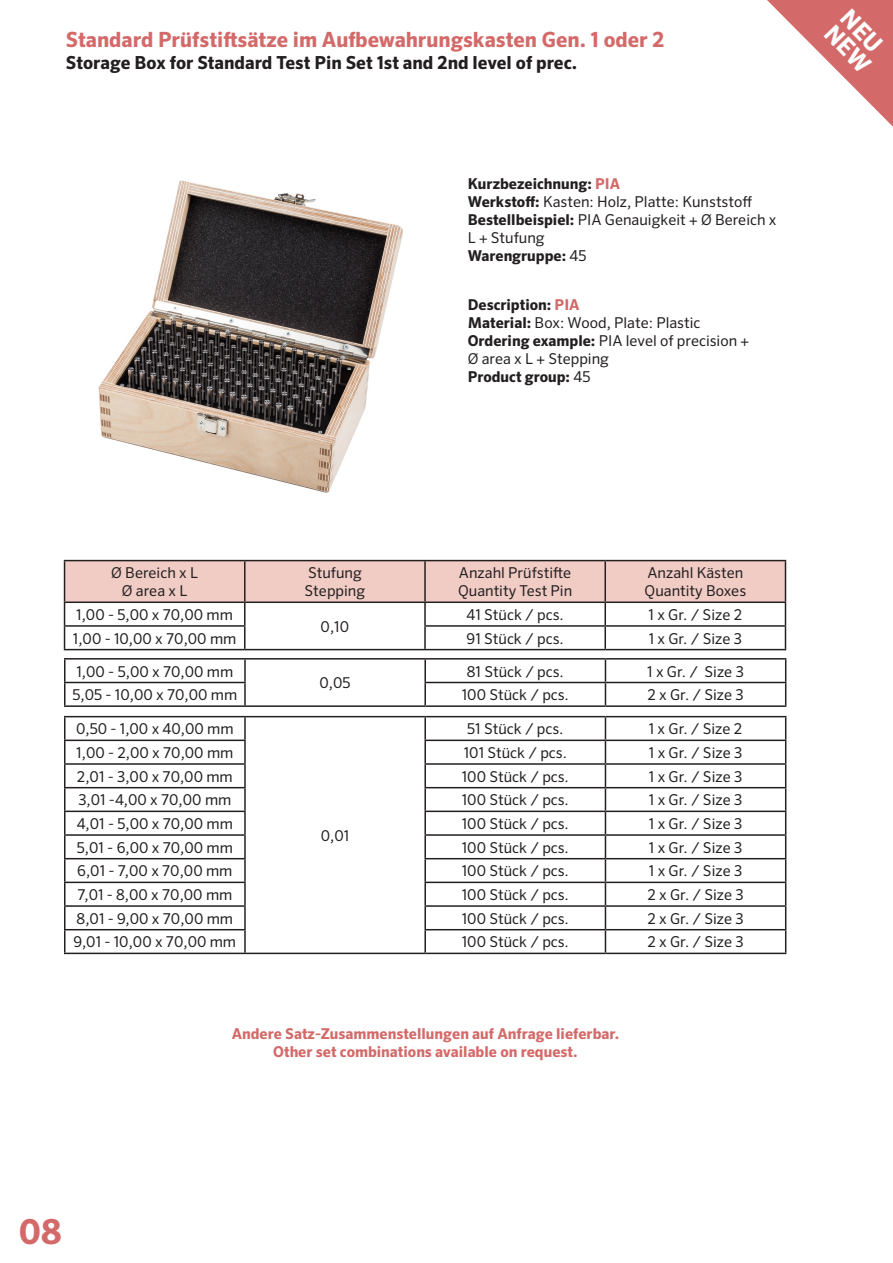
<style>
.page{position:relative;width:893px;height:1263px;background:#fff}
.page>*{position:absolute;margin:0;border:0;box-sizing:border-box;transform-origin:0 0}
.t1{font:700 34.5px "Sero Pro";color:#d36a69}
.t2{font:700 24px/22.5px "Sero Pro";color:#fff}
.t3{font:700 21px "Sero Pro";color:#d36a69}
.t4{font:700 18px "Sero Pro";color:#231f20}
.t5{font:15px/18px "Sero Pro";color:#231f20}
.t6{font:700 15px/18px "Sero Pro";color:#d36a69;text-align:center}
.s1{font-weight:700}
.s2{font-weight:700;color:#d36a69}
</style>
<div class="page">
<hr style="left:64px;top:560px;width:181px;height:1px;background:#231f20">
<hr style="left:245px;top:560px;width:180px;height:1px;background:#231f20">
<hr style="left:425px;top:560px;width:180px;height:1px;background:#231f20">
<hr style="left:605px;top:560px;width:181px;height:1px;background:#231f20">
<svg style="left:64px;top:561px;width:722px;height:88px"></svg>
<hr style="left:64px;top:649px;width:181px;height:1px;background:#231f20">
<hr style="left:245px;top:649px;width:180px;height:1px;background:#231f20">
<hr style="left:425px;top:649px;width:180px;height:1px;background:#231f20">
<hr style="left:605px;top:649px;width:181px;height:1px;background:#231f20">
<svg style="left:65px;top:717px;width:720px;height:236px"></svg>
<hr style="left:64px;top:716px;width:181px;height:1px;background:#231f20">
<hr style="left:245px;top:716px;width:180px;height:1px;background:#231f20">
<hr style="left:244px;top:717px;width:2px;height:22px;background:#231f20">
<hr style="left:425px;top:716px;width:180px;height:1px;background:#231f20">
<hr style="left:424px;top:717px;width:2px;height:22px;background:#231f20">
<hr style="left:605px;top:716px;width:181px;height:1px;background:#231f20">
<hr style="left:64px;top:739px;width:182px;height:2px;background:#231f20">
<hr style="left:244px;top:741px;width:2px;height:22px;background:#231f20">
<hr style="left:424px;top:739px;width:181px;height:2px;background:#231f20">
<hr style="left:424px;top:741px;width:2px;height:22px;background:#231f20">
<hr style="left:605px;top:739px;width:181px;height:2px;background:#231f20">
<hr style="left:64px;top:763px;width:182px;height:2px;background:#231f20">
<hr style="left:244px;top:765px;width:2px;height:22px;background:#231f20">
<hr style="left:424px;top:763px;width:181px;height:2px;background:#231f20">
<hr style="left:424px;top:765px;width:2px;height:22px;background:#231f20">
<hr style="left:605px;top:763px;width:181px;height:2px;background:#231f20">
<hr style="left:64px;top:787px;width:182px;height:1px;background:#231f20">
<hr style="left:244px;top:788px;width:2px;height:22px;background:#231f20">
<hr style="left:424px;top:787px;width:181px;height:1px;background:#231f20">
<hr style="left:424px;top:788px;width:2px;height:22px;background:#231f20">
<hr style="left:605px;top:787px;width:181px;height:1px;background:#231f20">
<hr style="left:64px;top:810px;width:182px;height:2px;background:#231f20">
<hr style="left:244px;top:812px;width:2px;height:22px;background:#231f20">
<hr style="left:424px;top:810px;width:181px;height:2px;background:#231f20">
<hr style="left:424px;top:812px;width:2px;height:22px;background:#231f20">
<hr style="left:605px;top:810px;width:181px;height:2px;background:#231f20">
<hr style="left:64px;top:834px;width:182px;height:2px;background:#231f20">
<hr style="left:244px;top:836px;width:2px;height:22px;background:#231f20">
<hr style="left:424px;top:834px;width:181px;height:2px;background:#231f20">
<hr style="left:424px;top:836px;width:2px;height:22px;background:#231f20">
<hr style="left:605px;top:834px;width:181px;height:2px;background:#231f20">
<hr style="left:64px;top:858px;width:182px;height:1px;background:#231f20">
<hr style="left:244px;top:859px;width:2px;height:23px;background:#231f20">
<hr style="left:424px;top:858px;width:181px;height:1px;background:#231f20">
<hr style="left:424px;top:859px;width:2px;height:23px;background:#231f20">
<hr style="left:605px;top:858px;width:181px;height:1px;background:#231f20">
<hr style="left:64px;top:882px;width:182px;height:1px;background:#231f20">
<hr style="left:244px;top:883px;width:2px;height:22px;background:#231f20">
<hr style="left:424px;top:882px;width:181px;height:1px;background:#231f20">
<hr style="left:424px;top:883px;width:2px;height:22px;background:#231f20">
<hr style="left:605px;top:882px;width:181px;height:1px;background:#231f20">
<hr style="left:64px;top:905px;width:182px;height:2px;background:#231f20">
<hr style="left:244px;top:907px;width:2px;height:22px;background:#231f20">
<hr style="left:424px;top:905px;width:181px;height:2px;background:#231f20">
<hr style="left:424px;top:907px;width:2px;height:22px;background:#231f20">
<hr style="left:605px;top:905px;width:181px;height:2px;background:#231f20">
<hr style="left:64px;top:929px;width:182px;height:1px;background:#231f20">
<svg style="left:64px;top:717px;width:1px;height:236px"></svg>
<hr style="left:244px;top:930px;width:2px;height:23px;background:#231f20">
<hr style="left:424px;top:929px;width:181px;height:1px;background:#231f20">
<hr style="left:424px;top:930px;width:2px;height:23px;background:#231f20">
<hr style="left:605px;top:929px;width:181px;height:1px;background:#231f20">
<svg style="left:605px;top:717px;width:1px;height:236px"></svg>
<svg style="left:785px;top:717px;width:1px;height:236px"></svg>
<hr style="left:64px;top:953px;width:181px;height:1px;background:#231f20">
<hr style="left:245px;top:953px;width:180px;height:1px;background:#231f20">
<hr style="left:425px;top:953px;width:180px;height:1px;background:#231f20">
<hr style="left:605px;top:953px;width:181px;height:1px;background:#231f20">
<hr style="left:64px;top:658px;width:181px;height:1px;background:#231f20">
<hr style="left:245px;top:658px;width:180px;height:1px;background:#231f20">
<hr style="left:425px;top:658px;width:180px;height:1px;background:#231f20">
<hr style="left:605px;top:658px;width:181px;height:1px;background:#231f20">
<svg style="left:64px;top:659px;width:722px;height:46px"></svg>
<hr style="left:64px;top:705px;width:181px;height:2px;background:#231f20">
<hr style="left:245px;top:705px;width:180px;height:2px;background:#231f20">
<hr style="left:425px;top:705px;width:180px;height:2px;background:#231f20">
<hr style="left:605px;top:705px;width:181px;height:2px;background:#231f20">
<img style="left:98px;top:180px;width:306px;height:313px">
<svg style="left:767px;top:0;width:126px;height:127px"></svg>
<h3 class="t3" style="left:66px;top:27px;width:600px">Standard Prüfstiftsätze im Aufbewahrungskasten Gen. 1 oder 2</h3>
<p class="t4" style="left:66px;top:51px;width:513px">Storage Box for Standard Test Pin Set 1st and 2nd level of prec.</p>
<p class="t5" style="left:468px;top:175px;width:310px"><span class="s1">Kurzbezeichnung:</span> <span class="s2">PIA<br></span><span class="s1">Werkstoff:</span> Kasten: Holz, Platte: Kunststoff<br><span class="s1">Bestellbeispiel:</span> PIA Genauigkeit + Ø Bereich x<br>L + Stufung<br><span class="s1">Warengruppe:</span> 45</p>
<p class="t5" style="left:468px;top:296px;width:283px"><span class="s1">Description:</span> <span class="s2">PIA<br></span><span class="s1">Material:</span> Box: Wood, Plate: Plastic<br><span class="s1">Ordering example:</span> PIA level of precision +<br>Ø area x L + Stepping<br><span class="s1">Product group:</span> 45</p>
<h2 class="t2" style="left:853px;top:6px;width:56px;rotate:46deg">NEU<br>NEW</h2>
<p class="t5" style="left:111px;top:564px;width:88px;text-align:center">Ø Bereich x L<br>Ø area x L</p>
<p class="t5" style="left:305px;top:564px;width:62px">Stufung<br>Stepping</p>
<p class="t5" style="left:458px;top:564px;width:116px">Anzahl Prüfstifte<br>Quantity Test Pin</p>
<p class="t5" style="left:644px;top:564px;width:103px">Anzahl Kästen<br>Quantity Boxes</p>
<p class="t5" style="left:76px;top:605px;width:158px">1,00 - 5,00 x 70,00 mm</p>
<p class="t5" style="left:321px;top:617px;width:30px">0,10</p>
<p class="t5" style="left:467px;top:605px;width:99px">41 Stück / pcs.</p>
<p class="t5" style="left:649px;top:605px;width:95px">1 x Gr. / Size 2</p>
<p class="t5" style="left:73px;top:629px;width:165px">1,00 - 10,00 x 70,00 mm</p>
<p class="t5" style="left:467px;top:629px;width:99px">91 Stück / pcs.</p>
<p class="t5" style="left:649px;top:629px;width:95px">1 x Gr. / Size 3</p>
<p class="t5" style="left:76px;top:662px;width:158px">1,00 - 5,00 x 70,00 mm</p>
<p class="t5" style="left:467px;top:662px;width:98px">81 Stück / pcs.</p>
<p class="t5" style="left:647px;top:662px;width:98px">1 x Gr. / Size 3</p>
<p class="t5" style="left:320px;top:674px;width:33px">0,05</p>
<p class="t5" style="left:72px;top:686px;width:166px">5,05 - 10,00 x 70,00 mm</p>
<p class="t5" style="left:462px;top:686px;width:109px">100 Stück / pcs.</p>
<p class="t5" style="left:647px;top:686px;width:98px">2 x Gr. / Size 3</p>
<p class="t5" style="left:76px;top:720px;width:159px">0,50 - 1,00 x 40,00 mm</p>
<p class="t5" style="left:467px;top:720px;width:98px">51 Stück / pcs.</p>
<p class="t5" style="left:649px;top:720px;width:95px">1 x Gr. / Size 2</p>
<p class="t5" style="left:76px;top:743px;width:159px">1,00 - 2,00 x 70,00 mm</p>
<p class="t5" style="left:464px;top:743px;width:105px">101 Stück / pcs.</p>
<p class="t5" style="left:649px;top:743px;width:95px">1 x Gr. / Size 3</p>
<p class="t5" style="left:77px;top:767px;width:157px">2,01 - 3,00 x 70,00 mm</p>
<p class="t5" style="left:462px;top:767px;width:109px">100 Stück / pcs.</p>
<p class="t5" style="left:649px;top:767px;width:95px">1 x Gr. / Size 3</p>
<p class="t5" style="left:78px;top:791px;width:155px">3,01 -4,00 x 70,00 mm</p>
<p class="t5" style="left:462px;top:791px;width:109px">100 Stück / pcs.</p>
<p class="t5" style="left:649px;top:791px;width:95px">1 x Gr. / Size 3</p>
<p class="t5" style="left:77px;top:814px;width:158px">4,01 - 5,00 x 70,00 mm</p>
<p class="t5" style="left:462px;top:814px;width:109px">100 Stück / pcs.</p>
<p class="t5" style="left:649px;top:814px;width:95px">1 x Gr. / Size 3</p>
<p class="t5" style="left:77px;top:838px;width:158px">5,01 - 6,00 x 70,00 mm</p>
<p class="t5" style="left:462px;top:838px;width:109px">100 Stück / pcs.</p>
<p class="t5" style="left:649px;top:838px;width:95px">1 x Gr. / Size 3</p>
<p class="t5" style="left:77px;top:862px;width:157px">6,01 - 7,00 x 70,00 mm</p>
<p class="t5" style="left:462px;top:862px;width:109px">100 Stück / pcs.</p>
<p class="t5" style="left:649px;top:862px;width:95px">1 x Gr. / Size 3</p>
<p class="t5" style="left:77px;top:885px;width:157px">7,01 - 8,00 x 70,00 mm</p>
<p class="t5" style="left:462px;top:885px;width:109px">100 Stück / pcs.</p>
<p class="t5" style="left:647px;top:885px;width:98px">2 x Gr. / Size 3</p>
<p class="t5" style="left:77px;top:909px;width:158px">8,01 - 9,00 x 70,00 mm</p>
<p class="t5" style="left:462px;top:909px;width:109px">100 Stück / pcs.</p>
<p class="t5" style="left:647px;top:909px;width:98px">2 x Gr. / Size 3</p>
<p class="t5" style="left:74px;top:933px;width:164px">9,01 - 10,00 x 70,00 mm</p>
<p class="t5" style="left:462px;top:933px;width:109px">100 Stück / pcs.</p>
<p class="t5" style="left:647px;top:933px;width:98px">2 x Gr. / Size 3</p>
<p class="t5" style="left:321px;top:826px;width:30px">0,01</p>
<p class="t6" style="left:232px;top:1025px;width:389px">Andere Satz-Zusammenstellungen auf Anfrage lieferbar.<br>Other set combinations available on request.</p>
<h1 class="t1" style="left:19px;top:1211px;width:44px">08</h1>
</div>
